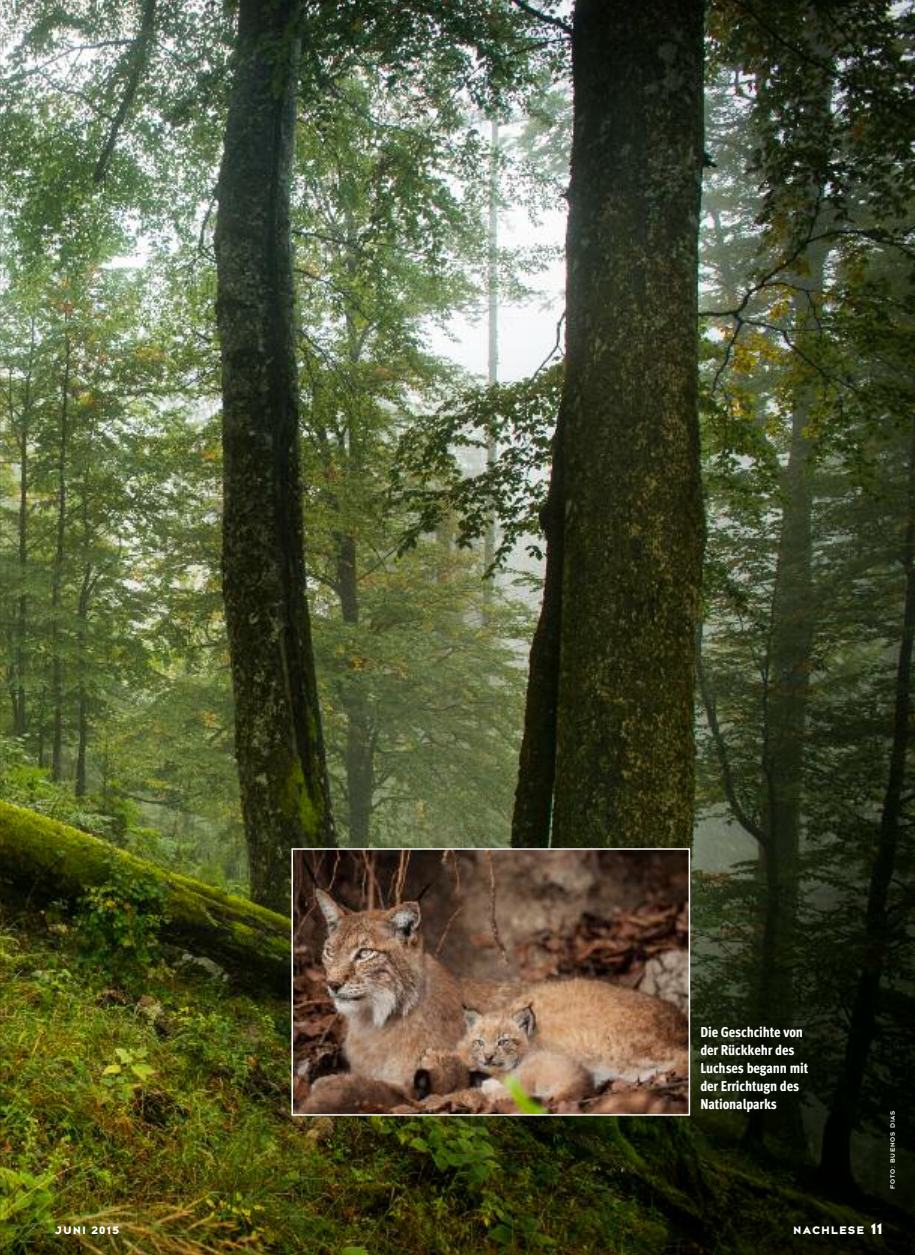
<style>
.page{position:relative;width:915px;height:1255px;background:#fff}
.page>*{position:absolute;margin:0;border:0;box-sizing:border-box;transform-origin:0 0}
.t1{font:16.5px "Bonn Bold Caps";color:#fff}
.t2{font:14.25px/18px "Meta Cond Extra Bold LF";letter-spacing:-.01em;color:#fff}
.t3{font:12px "Bonn Bold Caps";letter-spacing:.125em;color:#fff}
.t4{font:6.75px "Bonn Book Caps";letter-spacing:.125em;color:#fff}
</style>
<div class="page">
<img style="left:0;top:0;width:914px;height:1254px">
<img style="left:294px;top:851px;width:393px;height:261px">
<div style="left:291px;top:848px;width:399px;height:267px;border:2px solid #fff"></div>
<p class="t2" style="left:700px;top:1025px;width:109px">Die Geschcihte von der Rückkehr des<br>Luchses begann mit der Errichtugn des<br>Nationalparks</p>
<p class="t4" style="left:888px;top:1188px;width:80px;rotate:-90deg">FOTO: BUENOS DIAS</p>
<p class="t1" style="left:870px;top:1218px;width:13px">11</p>
<p class="t3" style="left:55px;top:1222px;width:65px">JUNI 2015</p>
<p class="t3" style="left:793px;top:1222px;width:72px">NACHLESE</p>
</div>
